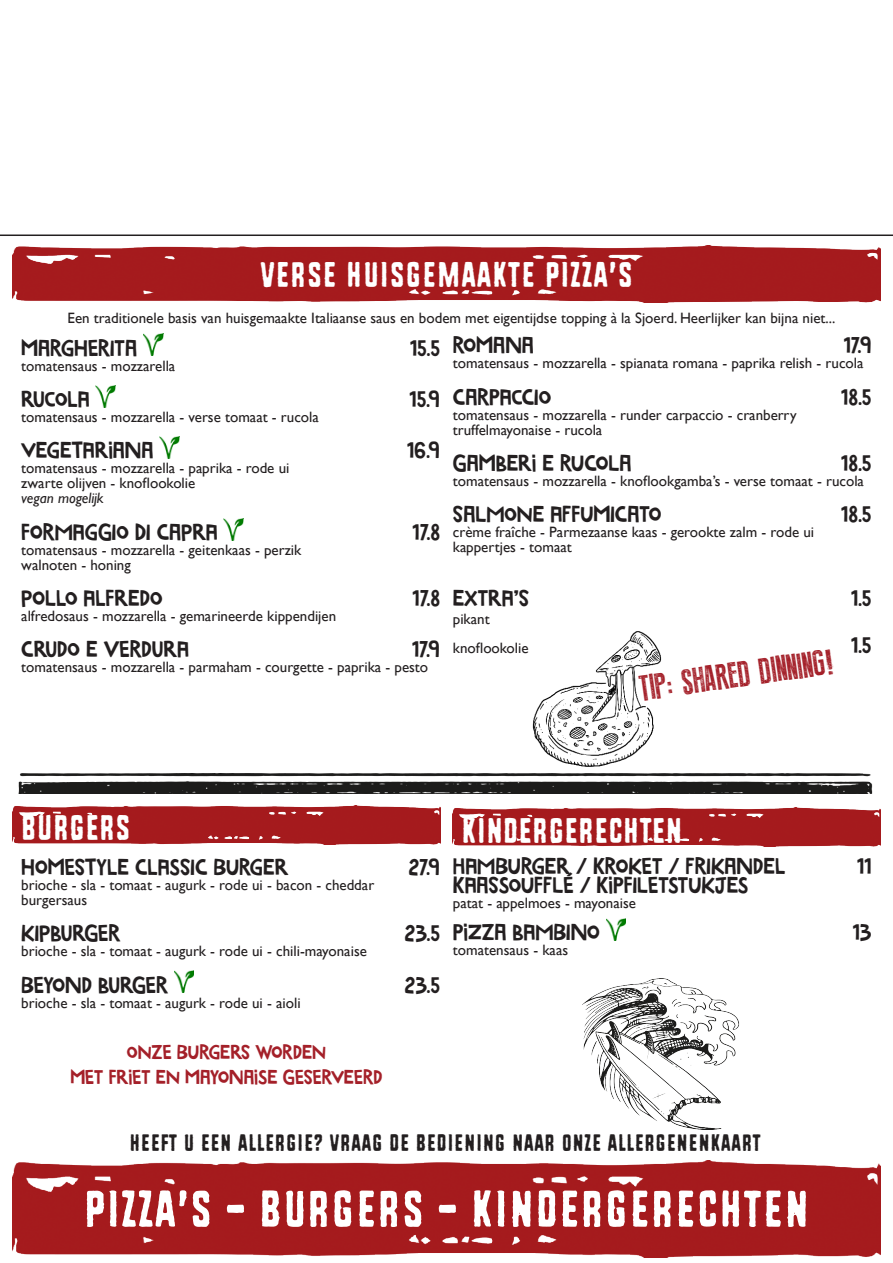
<style>
.page{position:relative;width:893px;height:1263px;background:#fff}
.page>*{position:absolute;margin:0;border:0;box-sizing:border-box;transform-origin:0 0}
.t1{font:52.5px "Rough Simple";color:#fff}
.t2{font:36px "Rough Simple";color:#fff}
.t3{font:36px "Press Style";color:#a42029}
.Gerecht{font:24px "Marujo";color:#231f20}
.t4{font:24px "Rough Simple";color:#231f20}
.t5{font:21px "Marujo";color:#a42029}
.Ingrediënten{font:15px "Gill Sans";color:#231f20}
.Ingrediënten-2{font:italic 15px "Gill Sans";color:#231f20}
.Gerecht-2{font:15px "Gill Sans";color:#231f20}
</style>
<div class="page">
<img style="left:13px;top:1161px;width:867px;height:96px">
<img style="left:13px;top:806px;width:427px;height:38px">
<img style="left:453px;top:808px;width:427px;height:38px">
<img style="left:174px;top:970px;width:20px;height:22px">
<img style="left:606px;top:918px;width:20px;height:22px">
<img style="left:18px;top:774px;width:855px;height:20px">
<img style="left:13px;top:245px;width:867px;height:58px">
<hr style="left:0;top:234px;width:893px;height:2px;background:#231f20">
<img style="left:143px;top:334px;width:20px;height:22px">
<img style="left:96px;top:385px;width:19px;height:22px">
<img style="left:160px;top:436px;width:19px;height:22px">
<img style="left:224px;top:519px;width:20px;height:22px">
<img style="left:532px;top:631px;width:130px;height:136px">
<img style="left:583px;top:979px;width:156px;height:150px">
<p class="t2" style="left:260px;top:257px;width:374px">VERSE HUISGEMAAKTE PIZZA'S</p>
<p class="Ingrediënten" style="left:68px;top:309px;width:769px">Een traditionele basis van huisgemaakte Italiaanse saus en bodem met eigentijdse topping à la Sjoerd. Heerlijker kan bijna niet...</p>
<p class="Gerecht" style="left:21px;top:334px;width:117px">MARGHERITA</p>
<p class="Gerecht" style="left:410px;top:334px;width:32px">15.5</p>
<p class="Ingrediënten" style="left:21px;top:357px;width:156px">tomatensaus - mozzarella</p>
<p class="Gerecht" style="left:21px;top:385px;width:70px">RUCOLA</p>
<p class="Gerecht" style="left:409px;top:385px;width:32px">15.9</p>
<p class="Ingrediënten" style="left:21px;top:408px;width:299px">tomatensaus - mozzarella - verse tomaat - rucola</p>
<p class="Gerecht" style="left:21px;top:436px;width:134px">VEGETARIANA</p>
<p class="Gerecht" style="left:407px;top:436px;width:35px">16.9</p>
<p class="Ingrediënten" style="left:21px;top:460px;width:270px">tomatensaus - mozzarella - paprika - rode ui</p>
<p class="Ingrediënten" style="left:21px;top:475px;width:176px">zwarte olijven - knoflookolie</p>
<p class="Ingrediënten-2" style="left:21px;top:490px;width:84px">vegan mogelijk</p>
<p class="Gerecht" style="left:21px;top:517px;width:198px">FORMAGGIO DI CAPRA</p>
<p class="Gerecht" style="left:412px;top:517px;width:29px">17.8</p>
<p class="Ingrediënten" style="left:21px;top:541px;width:282px">tomatensaus - mozzarella - geitenkaas - perzik</p>
<p class="Ingrediënten" style="left:21px;top:556px;width:111px">walnoten - honing</p>
<p class="Gerecht" style="left:21px;top:584px;width:143px">POLLO ALFREDO</p>
<p class="Gerecht" style="left:412px;top:584px;width:29px">17.8</p>
<p class="Ingrediënten" style="left:21px;top:607px;width:316px">alfredosaus - mozzarella - gemarineerde kippendijen</p>
<p class="Gerecht" style="left:21px;top:635px;width:169px">CRUDO E VERDURA</p>
<p class="Gerecht" style="left:412px;top:635px;width:30px">17.9</p>
<p class="Ingrediënten" style="left:21px;top:658px;width:408px">tomatensaus - mozzarella - parmaham - courgette - paprika - pesto</p>
<p class="Gerecht" style="left:453px;top:331px;width:83px">ROMANA</p>
<p class="Gerecht" style="left:843px;top:331px;width:30px">17.9</p>
<p class="Ingrediënten" style="left:453px;top:354px;width:412px">tomatensaus - mozzarella - spianata romana - paprika relish - rucola</p>
<p class="Gerecht" style="left:453px;top:382px;width:100px">CARPACCIO</p>
<p class="Gerecht" style="left:841px;top:382px;width:32px">18.5</p>
<p class="Ingrediënten" style="left:453px;top:406px;width:345px">tomatensaus - mozzarella - runder carpaccio - cranberry</p>
<p class="Ingrediënten" style="left:453px;top:421px;width:151px">truffelmayonaise - rucola</p>
<p class="Gerecht" style="left:453px;top:449px;width:180px">GAMBERI E RUCOLA</p>
<p class="Gerecht" style="left:841px;top:449px;width:32px">18.5</p>
<p class="Ingrediënten" style="left:453px;top:472px;width:413px">tomatensaus - mozzarella - knoflookgamba’s - verse tomaat - rucola</p>
<p class="Gerecht" style="left:453px;top:500px;width:210px">SALMONE AFFUMICATO</p>
<p class="Gerecht" style="left:841px;top:500px;width:32px">18.5</p>
<p class="Ingrediënten" style="left:453px;top:523px;width:363px">crème fraîche - Parmezaanse kaas - gerookte zalm - rode ui</p>
<p class="Ingrediënten" style="left:453px;top:538px;width:120px">kappertjes - tomaat</p>
<p class="Gerecht" style="left:453px;top:584px;width:78px">EXTRA’S</p>
<p class="Gerecht" style="left:851px;top:584px;width:23px">1.5</p>
<p class="Ingrediënten" style="left:453px;top:611px;width:38px">pikant</p>
<p class="Gerecht-2" style="left:453px;top:639px;width:77px">knoflookolie</p>
<p class="Gerecht" style="left:851px;top:631px;width:23px">1.5</p>
<p class="t3" style="left:637px;top:670px;width:198px;rotate:-8deg">TIP: SHARED DINNING!</p>
<p class="t2" style="left:21px;top:810px;width:112px">BURGERS</p>
<p class="t2" style="left:461px;top:813px;width:223px">KINDERGERECHTEN</p>
<p class="Gerecht" style="left:21px;top:853px;width:268px">HOMESTYLE CLASSIC BURGER</p>
<p class="Gerecht" style="left:408px;top:853px;width:33px">27.9</p>
<p class="Ingrediënten" style="left:21px;top:876px;width:355px">brioche - sla - tomaat - augurk - rode ui - bacon - cheddar</p>
<p class="Ingrediënten" style="left:21px;top:891px;width:67px">burgersaus</p>
<p class="Gerecht" style="left:21px;top:919px;width:101px">KIPBURGER</p>
<p class="Gerecht" style="left:404px;top:919px;width:37px">23.5</p>
<p class="Ingrediënten" style="left:21px;top:942px;width:347px">brioche - sla - tomaat - augurk - rode ui - chili-mayonaise</p>
<p class="Gerecht" style="left:21px;top:970px;width:90px">BEYOND BURGER</p>
<p class="Gerecht" style="left:404px;top:970px;width:37px">23.5</p>
<p class="Ingrediënten" style="left:21px;top:994px;width:281px">brioche - sla - tomaat - augurk - rode ui - aioli</p>
<p class="Gerecht" style="left:453px;top:852px;width:56px">HAMBURGER</p>
<p class="Gerecht" style="left:576px;top:852px;width:30px">/ KROKET</p>
<p class="Gerecht" style="left:669px;top:852px;width:28px">/ FRIKANDEL</p>
<p class="Gerecht" style="left:857px;top:852px;width:16px">11</p>
<p class="Gerecht" style="left:453px;top:871px;width:12px">KAASSOUFFL</p>
<p class="Gerecht" style="left:563px;top:871px;width:44px">É / KIPFILETSTUKJES</p>
<p class="Ingrediënten" style="left:453px;top:894px;width:185px">patat - appelmoes - mayonaise</p>
<p class="Gerecht" style="left:453px;top:918px;width:149px">PIZZA BAMBINO</p>
<p class="Gerecht" style="left:852px;top:918px;width:21px">13</p>
<p class="Ingrediënten" style="left:453px;top:941px;width:117px">tomatensaus - kaas</p>
<p class="t5" style="left:127px;top:1039px;width:201px">ONZE BURGERS WORDEN</p>
<p class="t5" style="left:70px;top:1064px;width:314px">MET FRIET EN MAYONAISE GESERVEERD</p>
<p class="t4" style="left:130px;top:1131px;width:633px">HEEFT U EEN ALLERGIE? VRAAG DE BEDIENING NAAR ONZE ALLERGENENKAART</p>
<p class="t1" style="left:83px;top:1183px;width:728px">PIZZA'S - BURGERS - KINDERGERECHTEN</p>
</div>
